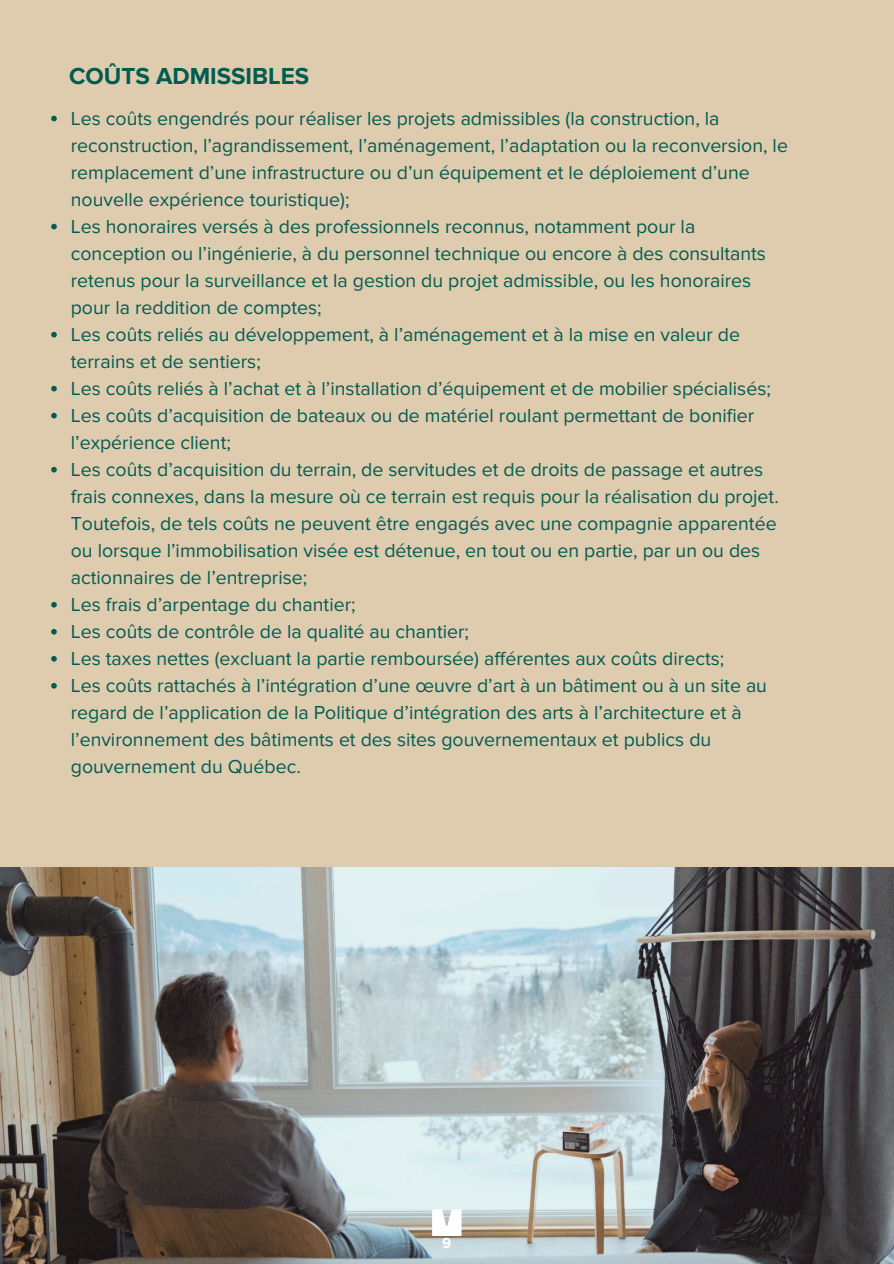
<style>
.page{position:relative;width:894px;height:1264px;background:#fff}
.page>*{position:absolute;margin:0;border:0;box-sizing:border-box;transform-origin:0 0}
.t1{font:700 24px "Proxima Nova";color:#005c51}
.t2{font:19.5px/27px "Proxima Nova";color:#005c51}
.t3{font:700 15px "Proxima Nova";color:#fff}
</style>
<div class="page">
<div style="left:0;top:0;width:893px;height:1263px;background:#dfcbae"></div>
<img style="left:0;top:867px;width:893px;height:396px">
<svg style="left:51px;top:116px;width:6px;height:5px"></svg>
<svg style="left:51px;top:224px;width:6px;height:5px"></svg>
<svg style="left:51px;top:332px;width:6px;height:5px"></svg>
<svg style="left:51px;top:386px;width:6px;height:5px"></svg>
<svg style="left:51px;top:413px;width:6px;height:5px"></svg>
<svg style="left:51px;top:467px;width:6px;height:5px"></svg>
<svg style="left:51px;top:602px;width:6px;height:5px"></svg>
<svg style="left:51px;top:629px;width:6px;height:5px"></svg>
<svg style="left:51px;top:656px;width:6px;height:5px"></svg>
<svg style="left:51px;top:683px;width:6px;height:5px"></svg>
<svg style="left:432px;top:1209px;width:29px;height:26px"></svg>
<p class="t1" style="left:69px;top:62px;width:241px">COÛTS ADMISSIBLES</p>
<p class="t2" style="left:71px;top:105px;width:718px">Les coûts engendrés pour réaliser les projets admissibles (la construction, la reconstruction, l’agrandissement, l’aménagement, l’adaptation ou la reconversion, le remplacement d’une infrastructure ou d’un équipement et le déploiement d’une nouvelle expérience touristique);</p>
<p class="t2" style="left:71px;top:213px;width:696px">Les honoraires versés à des professionnels reconnus, notamment pour la conception ou l’ingénierie, à du personnel technique ou encore à des consultants retenus pour la surveillance et la gestion du projet admissible, ou les honoraires pour la reddition de comptes;</p>
<p class="t2" style="left:71px;top:321px;width:670px">Les coûts reliés au développement, à l’aménagement et à la mise en valeur de terrains et de sentiers;</p>
<p class="t2" style="left:71px;top:375px;width:701px">Les coûts reliés à l’achat et à l’installation d’équipement et de mobilier spécialisés;</p>
<p class="t2" style="left:71px;top:402px;width:684px">Les coûts d’acquisition de bateaux ou de matériel roulant permettant de bonifier l’expérience client;</p>
<p class="t2" style="left:71px;top:456px;width:709px">Les coûts d’acquisition du terrain, de servitudes et de droits de passage et autres frais connexes, dans la mesure où ce terrain est requis pour la réalisation du projet.<br>Toutefois, de tels coûts ne peuvent être engagés avec une compagnie apparentée ou lorsque l’immobilisation visée est détenue, en tout ou en partie, par un ou des actionnaires de l’entreprise;</p>
<p class="t2" style="left:71px;top:591px;width:286px">Les frais d’arpentage du chantier;</p>
<p class="t2" style="left:71px;top:618px;width:399px">Les coûts de contrôle de la qualité au chantier;</p>
<p class="t2" style="left:71px;top:645px;width:654px">Les taxes nettes (excluant la partie remboursée) afférentes aux coûts directs;</p>
<p class="t2" style="left:71px;top:672px;width:697px">Les coûts rattachés à l’intégration d’une œuvre d’art à un bâtiment ou à un site au regard de l’application de la Politique d’intégration des arts à l’architecture et à l’environnement des bâtiments et des sites gouvernementaux et publics du gouvernement du Québec.</p>
<p class="t3" style="left:442px;top:1234px;width:11px">9</p>
</div>
